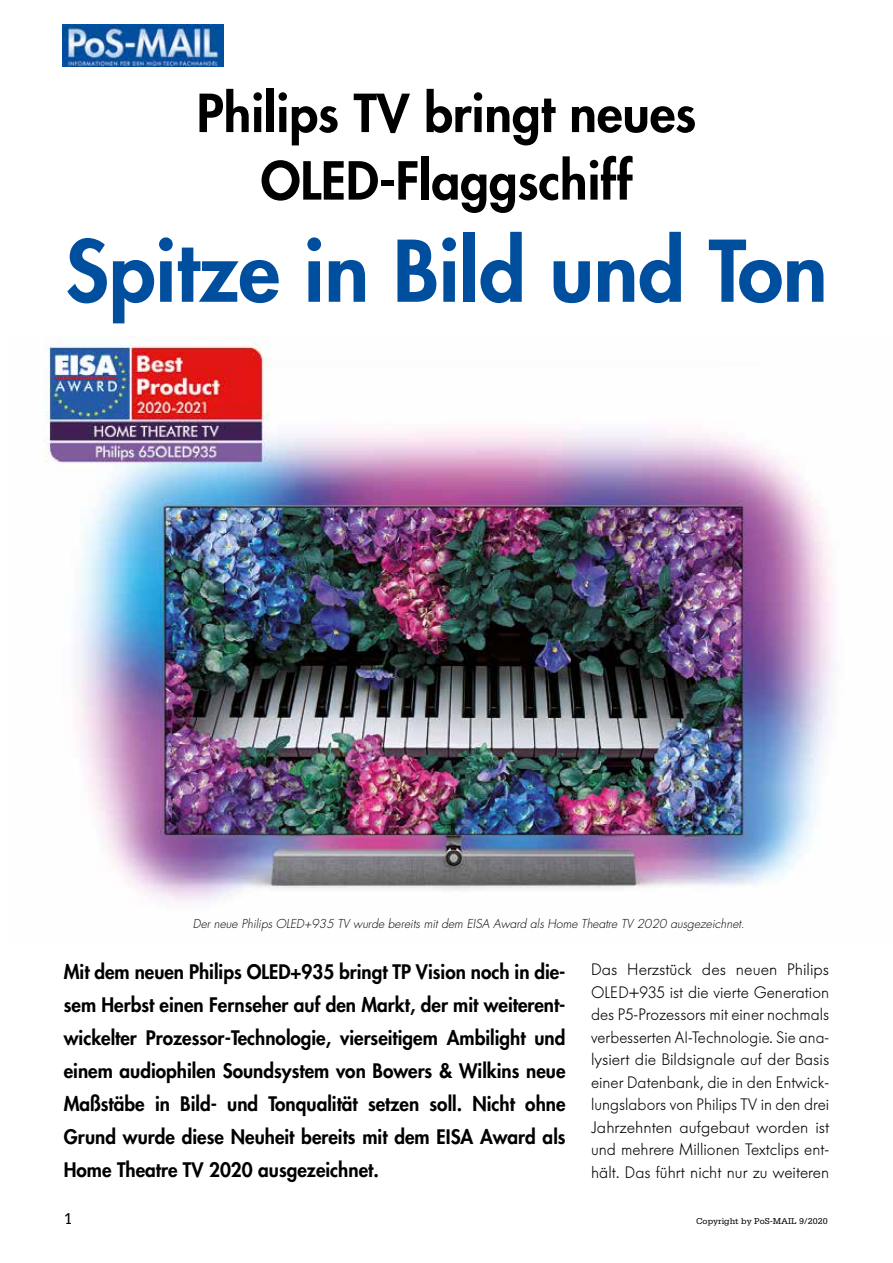
<style>
.page{position:relative;width:893px;height:1263px;background:#fff}
.page>*{position:absolute;margin:0;border:0;box-sizing:border-box;transform-origin:0 0}
.t1{font:800 82.5px "Futura";color:#004f9f}
.t2{font:800 51px/67.5px "Futura";color:#000;text-align:center}
.t3{font:800 19.5px/33px "Futura";color:#000;text-align:justify}
.t4{font:300 16.5px/22.5px "Futura BQ";color:#000;text-align:justify}
.t5{font:16.5px "Serifa";color:#000}
.t6{font:italic 300 12px "Futura";color:#000}
.t7{font:9px "Serifa";color:#000}
</style>
<div class="page">
<img style="left:63px;top:25px;width:160px;height:42px">
<img style="left:45px;top:337px;width:789px;height:565px">
<h2 class="t2" style="left:197px;top:79px;width:501px">Philips TV bringt neues<br>OLED-Flaggschiff</h2>
<h1 class="t1" style="left:65px;top:216px;width:764px">Spitze in Bild und Ton</h1>
<p class="t6" style="left:193px;top:916px;width:553px">Der neue Philips OLED+935 TV wurde bereits mit dem EISA Award als Home Theatre TV 2020 ausgezeichnet.</p>
<p class="t4" style="left:591px;top:958px;width:240px">Das Herzstück des neuen Philips OLED+935 ist die vierte Generation des P5-Prozessors mit einer nochmals verbesserten AI-Technologie. Sie ana&shy;lysiert die Bildsignale auf der Basis einer Datenbank, die in den Entwick&shy;lungslabors von Philips TV in den drei Jahrzehnten aufgebaut worden ist und mehrere Millionen Textclips ent&shy;hält. Das führt nicht nur zu weiteren</p>
<p class="t3" style="left:64px;top:955px;width:503px">Mit dem neuen Philips OLED+935 bringt TP Vision noch in die&shy;sem Herbst einen Fernseher auf den Markt, der mit weiterent&shy;wickelter Prozessor-Technologie, vierseitigem Ambilight und einem audiophilen Soundsystem von Bowers &amp; Wilkins neue Maßstäbe in Bild- und Tonqualität setzen soll. Nicht ohne Grund wurde diese Neuheit bereits mit dem EISA Award als Home Theatre TV 2020 ausgezeichnet.</p>
<p class="t5" style="left:64px;top:1210px;width:11px">1</p>
<p class="t7" style="left:696px;top:1216px;width:133px">Copyright by PoS-MAIL 9/2020</p>
</div>
